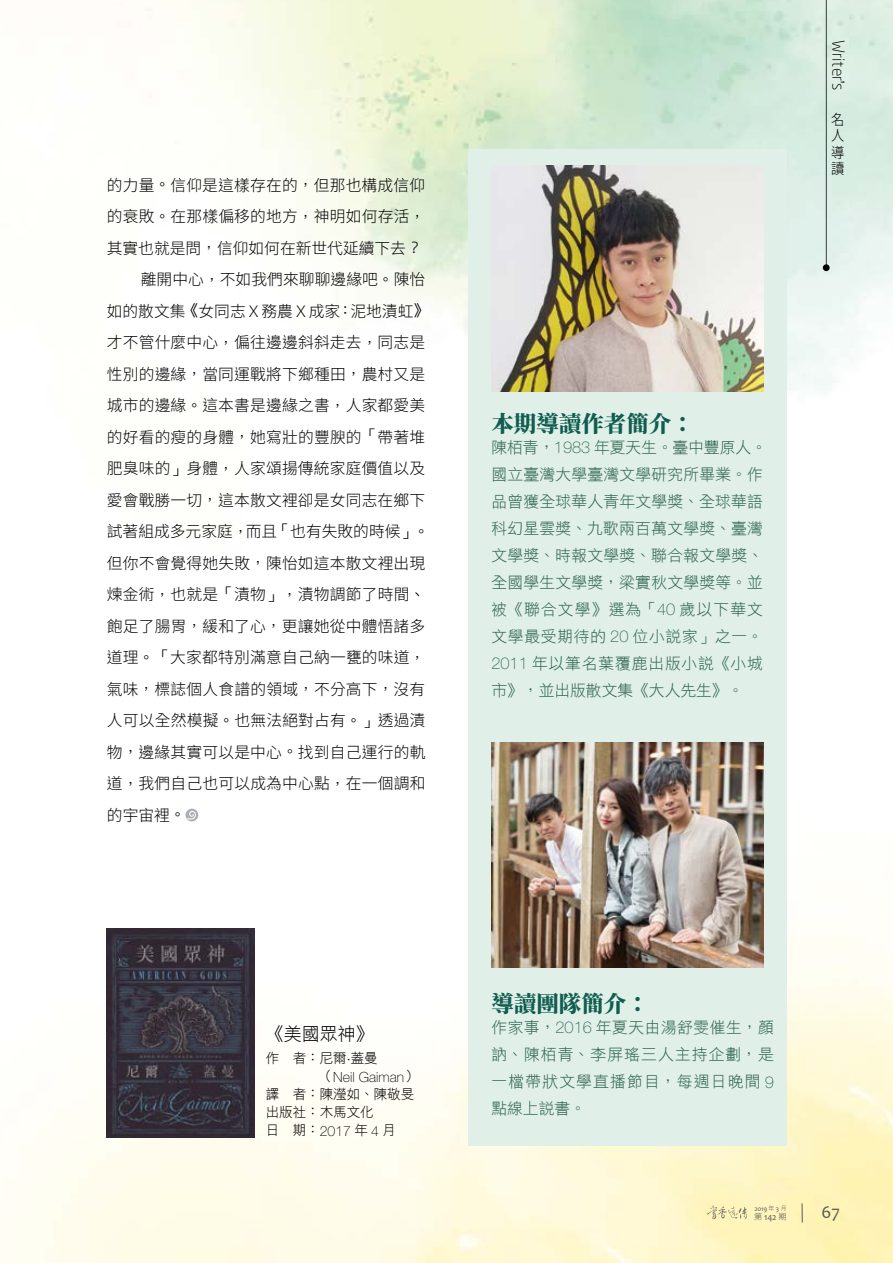
<style>
.page{position:relative;width:893px;height:1263px;background:#fff}
.page>*{position:absolute;margin:0;border:0;box-sizing:border-box;transform-origin:0 0}
.t1{font:800 22.5px "Source Han Serif TC";color:#105d50}
.t2{font:18px "DF Hei W3 WINP BF";color:#000}
.t3{font:18px "Candara";color:#595757}
.t4{font:300 16.5px "Neo Sans";color:#000}
.t5{font:300 15.75px "Noto Sans Hant";letter-spacing:.015em;color:#000}
.t6{font:15.75px/27px "DF Hei W3 WINP BF";letter-spacing:.02em;color:#306552}
.t7{font:300 14.85px/16.4px "Gen Jyuu Gothic";color:#000;text-align:justify;scale:.9 1}
.t8{font:100 14.1px "Helvetica Neue LT Std";color:#000}
.t9{font:13.5px/18px "DF Hei W3 WINP BF";color:#000}
.t10{font:9.45px "Candara";color:#595757}
.t11{font:6.9px "Candara";color:#595757}
.s1{font-family:"DF Li Hei W3 WIN BF";font-weight:400}
.s2{font-family:"Helvetica Neue LT Std";font-weight:100;font-size:16.35px}
.s3{font-family:"Niagara Solid";font-weight:400}
.s4{font-family:"Helvetica Neue LT Std";font-weight:100;font-size:14.1px}
.s5{font-family:"DF Hei W3 WINP BF";font-weight:400;font-size:13.5px}
.s6{font-family:"DF Hei W3 WINP BF";font-size:6px}
.s7{font-family:"DF Hei W3 WINP BF";font-size:8.25px}
</style>
<div class="page">
<img style="left:0;top:0;width:893px;height:1263px">
<div style="left:823px;top:264px;width:7px;height:7px;background:#000;border-radius:3px"></div>
<svg style="left:802px;top:1203px;width:1px;height:19px"></svg>
<svg style="left:707px;top:1205px;width:40px;height:14px"></svg>
<div style="left:468px;top:149px;width:318px;height:997px;background:#e0f0e8"></div>
<img style="left:107px;top:928px;width:148px;height:209px">
<svg style="left:185px;top:809px;width:13px;height:12px"></svg>
<svg style="left:185px;top:811px;width:11px;height:8px"></svg>
<img style="left:491px;top:166px;width:272px;height:225px">
<img style="left:491px;top:743px;width:272px;height:224px">
<p class="t5" style="left:107px;top:176px;width:320px">的力量<span class="s1">。</span>信仰是這樣存在的<span class="s1">，</span>但那也構成信仰</p>
<p class="t5" style="left:107px;top:207px;width:320px">的衰敗<span class="s1">。</span>在那樣偏移的地方<span class="s1">，</span>神明如何存活<span class="s1">，</span></p>
<p class="t5" style="left:107px;top:239px;width:316px">其實也就是問<span class="s1">，</span>信仰如何在新世代延續下去<span class="s1">？</span></p>
<p class="t5" style="left:141px;top:270px;width:286px">離開中心<span class="s1">，</span>不如我們來聊聊邊緣吧<span class="s1">。</span>陳怡</p>
<p class="t5" style="left:107px;top:302px;width:324px">如的散文集<span class="s1">《</span>女同志Ｘ務農Ｘ成家<span class="s1">：</span>泥地漬虹<span class="s1">》</span></p>
<p class="t5" style="left:107px;top:333px;width:320px">才不管什麼中心<span class="s1">，</span>偏往邊邊斜斜走去<span class="s1">，</span>同志是</p>
<p class="t5" style="left:107px;top:365px;width:320px">性別的邊緣<span class="s1">，</span>當同運戰將下鄉種田<span class="s1">，</span>農村又是</p>
<p class="t5" style="left:107px;top:396px;width:320px">城市的邊緣<span class="s1">。</span>這本書是邊緣之書<span class="s1">，</span>人家都愛美</p>
<p class="t5" style="left:107px;top:428px;width:320px">的好看的瘦的身體<span class="s1">，</span>她寫壯的豐腴的<span class="s1">「</span>帶著堆</p>
<p class="t5" style="left:107px;top:459px;width:320px">肥臭味的<span class="s1">」</span>身體<span class="s1">，</span>人家頌揚傳統家庭價值以及</p>
<p class="t5" style="left:107px;top:491px;width:320px">愛會戰勝一切<span class="s1">，</span>這本散文裡卻是女同志在鄉下</p>
<p class="t5" style="left:107px;top:522px;width:324px">試著組成多元家庭<span class="s1">，</span>而且<span class="s1">「</span>也有失敗的時候<span class="s1">」。</span></p>
<p class="t5" style="left:107px;top:554px;width:320px">但你不會覺得她失敗<span class="s1">，</span>陳怡如這本散文裡出現</p>
<p class="t5" style="left:107px;top:585px;width:320px">煉金術<span class="s1">，</span>也就是<span class="s1">「</span>漬物<span class="s1">」，</span>漬物調節了時間<span class="s1">、</span></p>
<p class="t5" style="left:107px;top:617px;width:320px">飽足了腸胃<span class="s1">，</span>緩和了心<span class="s1">，</span>更讓她從中體悟諸多</p>
<p class="t5" style="left:107px;top:648px;width:320px">道理<span class="s1">。「</span>大家都特別滿意自己納一甕的味道<span class="s1">，</span></p>
<p class="t5" style="left:107px;top:680px;width:320px">氣味<span class="s1">，</span>標誌個人食譜的領域<span class="s1">，</span>不分高下<span class="s1">，</span>沒有</p>
<p class="t5" style="left:107px;top:711px;width:320px">人可以全然模擬<span class="s1">。</span>也無法絕對占有<span class="s1">。」</span>透過漬</p>
<p class="t5" style="left:107px;top:743px;width:320px">物<span class="s1">，</span>邊緣其實可以是中心<span class="s1">。</span>找到自己運行的軌</p>
<p class="t5" style="left:107px;top:774px;width:320px">道<span class="s1">，</span>我們自己也可以成為中心點<span class="s1">，</span>在一個調和</p>
<p class="t5" style="left:107px;top:806px;width:80px">的宇宙裡<span class="s1">。</span></p>
<h1 class="t1" style="left:491px;top:411px;width:204px">本期導讀作者簡介：</h1>
<p class="t6" style="left:491px;top:434px;width:277px">陳栢青，<span class="s2">1983</span> 年夏天生。臺中豐原人。國立臺灣大學臺灣文學研究所畢業。作品曾獲全球華人青年文學獎、全球華語科幻星雲獎、九歌兩百萬文學獎、臺灣文學獎、時報文學獎、聯合報文學獎、全國學生文學獎，梁實秋文學獎等。並被《聯合文學》選為「<span class="s2">40</span> 歲以下華文文學最受期待的 <span class="s2">20</span> 位小說家」之一。<br><span class="s2">2011</span> 年以筆名葉覆鹿出版小說《小城市》，並出版散文集《大人先生》。</p>
<p class="t4" style="left:846px;top:40px;width:52px;rotate:90deg">Writer s<span class="s3">'</span></p>
<p class="t7" style="left:831px;top:111px;width:16px">名人導讀</p>
<p class="t2" style="left:266px;top:1024px;width:109px">《美國眾神》</p>
<p class="t9" style="left:266px;top:1049px;width:113px">作　者：尼爾<span class="s4">·</span>蓋曼</p>
<p class="t8" style="left:320px;top:1068px;width:99px"><span class="s5">（</span>Neil Gaiman<span class="s5">）</span></p>
<p class="t9" style="left:266px;top:1085px;width:150px">譯　者：陳瀅如、陳敬旻出版社：木馬文化<br>日　期：<span class="s4">2017</span> 年 <span class="s4">4</span> 月</p>
<h1 class="t1" style="left:491px;top:991px;width:159px">導讀團隊簡介：</h1>
<p class="t6" style="left:491px;top:1014px;width:284px;text-align:justify">作家事，<span class="s2">2016</span> 年夏天由湯舒雯催生，顏訥、陳栢青、李屏瑤三人主持企劃，是一檔帶狀文學直播節目，每週日晚間 <span class="s2">9</span>點線上說書。</p>
<p class="t11" style="left:754px;top:1204px;width:34px">2019 <span class="s6">年</span> 3 <span class="s6">月</span></p>
<p class="t10" style="left:754px;top:1211px;width:34px"><span class="s7">第</span> 142 <span class="s7">期</span></p>
<p class="t3" style="left:821px;top:1201px;width:20px">67</p>
</div>
